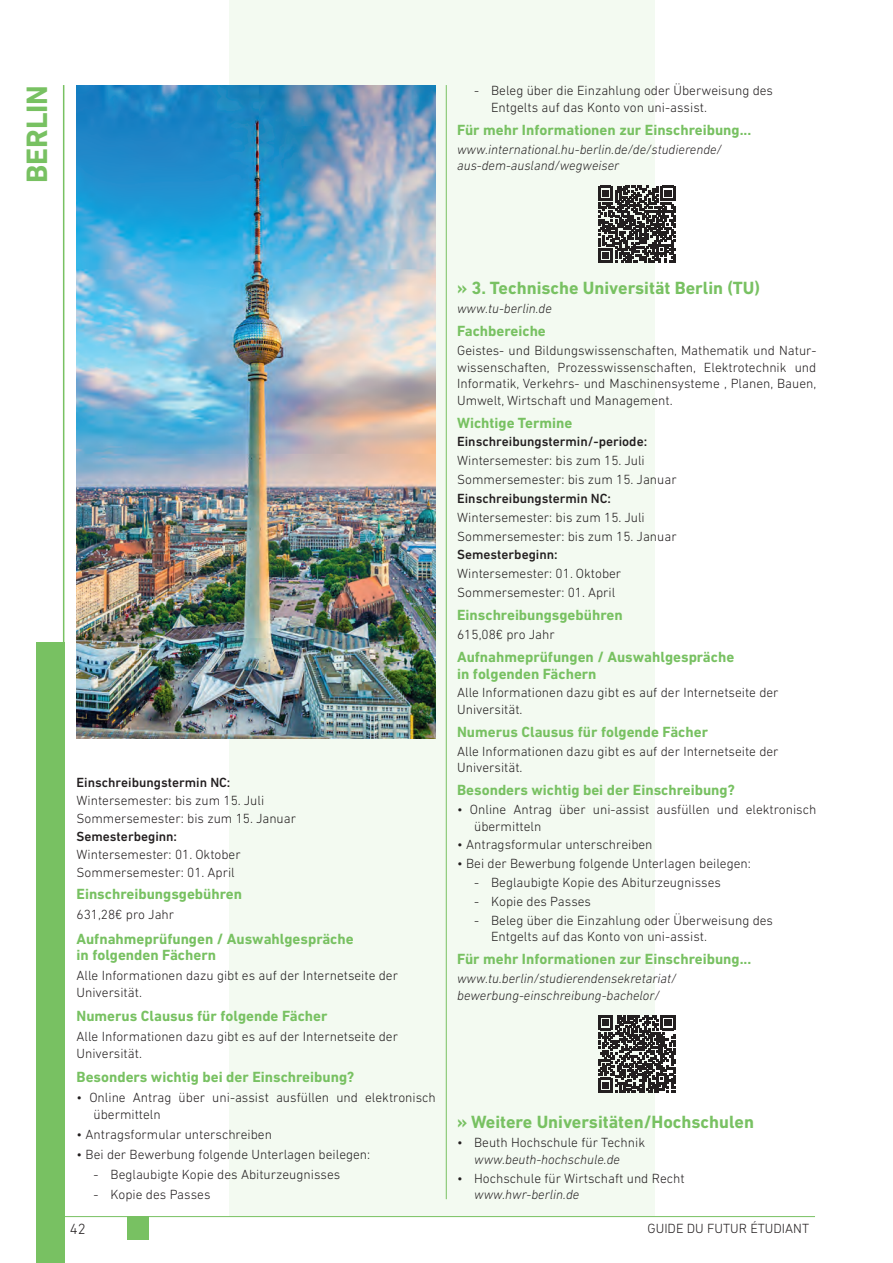
<style>
.page{position:relative;width:893px;height:1263px;background:#fff}
.page>*{position:absolute;margin:0;border:0;box-sizing:border-box;transform-origin:0 0}
.t1{font:700 30px "DIN Next LT Pro";letter-spacing:-.005em;color:#78c162}
.t2{font:700 18px "DIN Next LT Pro";color:#78c162}
.t3{font:700 15px/16.5px "DIN Next LT Pro";color:#78c162}
.t4{font:300 15px "DIN Next LT Pro";color:#231f20}
.t5{font:300 13.5px/16.5px "DIN Next LT Pro";color:#231f20}
.t6{font:italic 300 13.5px/16.5px "DIN Next LT Pro";color:#231f20}
.t7{font:500 13.5px "DIN Next LT Pro";color:#231f20}
</style>
<div class="page">
<div style="left:230px;top:0;width:425px;height:1216px;background:#f3faf1"></div>
<hr style="left:63px;top:85px;width:1px;height:1178px;background:#78c162">
<div style="left:128px;top:1216px;width:21px;height:24px;background:#78c162"></div>
<hr style="left:64px;top:1216px;width:64px;height:1px;background:#78c162">
<hr style="left:149px;top:1216px;width:666px;height:1px;background:#78c162">
<div style="left:36px;top:642px;width:28px;height:621px;background:#78c162"></div>
<hr style="left:446px;top:85px;width:1px;height:1114px;background:#78c162">
<svg style="left:598px;top:186px;width:77px;height:77px"></svg>
<svg style="left:598px;top:1015px;width:77px;height:77px"></svg>
<img style="left:77px;top:85px;width:359px;height:654px">
<h1 class="t1" style="left:19px;top:183px;width:99px;rotate:-90deg">BERLIN</h1>
<p class="t5" style="left:491px;top:82px;width:283px;text-indent:-17px">- Beleg über die Einzahlung oder Überweisung des<br>Entgelts auf das Konto von uni-assist.</p>
<p class="t3" style="left:457px;top:121px;width:296px">Für mehr Informationen zur Einschreibung...</p>
<p class="t6" style="left:457px;top:141px;width:266px">www.international.hu-berlin.de/de/studierende/ aus-dem-ausland/wegweiser</p>
<p class="t7" style="left:77px;top:775px;width:155px">Einschreibungstermin NC:</p>
<p class="t5" style="left:77px;top:791px;width:221px;line-height:18px">Wintersemester: bis zum 15. Juli<br>Sommersemester: bis zum 15. Januar</p>
<p class="t7" style="left:77px;top:829px;width:102px">Semesterbeginn:</p>
<p class="t5" style="left:77px;top:845px;width:166px;line-height:18px">Wintersemester: 01. Oktober<br>Sommersemester: 01. April</p>
<p class="t3" style="left:77px;top:886px;width:167px">Einschreibungsgebühren</p>
<p class="t5" style="left:77px;top:906px;width:99px">631,28€ pro Jahr</p>
<p class="t3" style="left:77px;top:930px;width:279px">Aufnahmeprüfungen / Auswahlgespräche in folgenden Fächern</p>
<p class="t5" style="left:77px;top:967px;width:323px">Alle Informationen dazu gibt es auf der Internetseite der<br>Universität.</p>
<p class="t3" style="left:77px;top:1008px;width:252px">Numerus Clausus für folgende Fächer</p>
<p class="t5" style="left:77px;top:1028px;width:323px">Alle Informationen dazu gibt es auf der Internetseite der<br>Universität.</p>
<p class="t3" style="left:77px;top:1069px;width:279px">Besonders wichtig bei der Einschreibung?</p>
<p class="t5" style="left:94px;top:1089px;width:344px;text-indent:-17px">• Online Antrag über uni-assist ausfüllen und elektronisch übermitteln</p>
<p class="t5" style="left:77px;top:1126px;width:197px">• Antragsformular unterschreiben</p>
<p class="t5" style="left:77px;top:1146px;width:295px">• Bei der Bewerbung folgende Unterlagen beilegen:</p>
<p class="t5" style="left:94px;top:1166px;width:248px">- Beglaubigte Kopie des Abiturzeugnisses</p>
<p class="t5" style="left:94px;top:1186px;width:118px">- Kopie des Passes</p>
<h2 class="t2" style="left:457px;top:278px;width:305px">» 3. Technische Universität Berlin (TU)</h2>
<p class="t6" style="left:457px;top:300px;width:96px">www.tu-berlin.de</p>
<p class="t3" style="left:457px;top:323px;width:90px">Fachbereiche</p>
<p class="t5" style="left:457px;top:342px;width:361px;text-align:justify">Geistes- und Bildungswissenschaften, Mathematik und Natur&shy;wissenschaften, Prozesswissenschaften, Elektrotechnik und Informatik, Verkehrs- und Maschinensysteme , Planen, Bauen, Umwelt, Wirtschaft und Management.</p>
<p class="t3" style="left:457px;top:414px;width:117px">Wichtige Termine</p>
<p class="t7" style="left:457px;top:434px;width:192px">Einschreibungstermin/-periode:</p>
<p class="t5" style="left:457px;top:451px;width:221px;line-height:18.8px">Wintersemester: bis zum 15. Juli<br>Sommersemester: bis zum 15. Januar</p>
<p class="t7" style="left:457px;top:490px;width:155px">Einschreibungstermin NC:</p>
<p class="t5" style="left:457px;top:508px;width:221px;line-height:18.8px">Wintersemester: bis zum 15. Juli<br>Sommersemester: bis zum 15. Januar</p>
<p class="t7" style="left:457px;top:547px;width:102px">Semesterbeginn:</p>
<p class="t5" style="left:457px;top:564px;width:166px;line-height:18.8px">Wintersemester: 01. Oktober<br>Sommersemester: 01. April</p>
<p class="t3" style="left:457px;top:607px;width:167px">Einschreibungsgebühren</p>
<p class="t5" style="left:457px;top:626px;width:99px">615,08€ pro Jahr</p>
<p class="t3" style="left:457px;top:649px;width:279px">Aufnahmeprüfungen / Auswahlgespräche in folgenden Fächern</p>
<p class="t5" style="left:457px;top:684px;width:323px">Alle Informationen dazu gibt es auf der Internetseite der<br>Universität.</p>
<p class="t3" style="left:457px;top:723px;width:252px">Numerus Clausus für folgende Fächer</p>
<p class="t5" style="left:457px;top:743px;width:323px">Alle Informationen dazu gibt es auf der Internetseite der<br>Universität.</p>
<p class="t3" style="left:457px;top:782px;width:279px">Besonders wichtig bei der Einschreibung?</p>
<p class="t5" style="left:474px;top:801px;width:344px;text-indent:-17px">• Online Antrag über uni-assist ausfüllen und elektronisch übermitteln</p>
<p class="t5" style="left:457px;top:836px;width:197px">• Antragsformular unterschreiben</p>
<p class="t5" style="left:457px;top:855px;width:295px">• Bei der Bewerbung folgende Unterlagen beilegen:</p>
<p class="t5" style="left:474px;top:874px;width:248px">- Beglaubigte Kopie des Abiturzeugnisses</p>
<p class="t5" style="left:474px;top:893px;width:118px">- Kopie des Passes</p>
<p class="t5" style="left:491px;top:912px;width:283px;text-indent:-17px">- Beleg über die Einzahlung oder Überweisung des<br>Entgelts auf das Konto von uni-assist.</p>
<p class="t3" style="left:457px;top:951px;width:296px">Für mehr Informationen zur Einschreibung...</p>
<p class="t6" style="left:457px;top:970px;width:221px">www.tu.berlin/studierendensekretariat/ bewerbung-einschreibung-bachelor/</p>
<h2 class="t2" style="left:457px;top:1111px;width:298px">» Weitere Universitäten/Hochschulen</h2>
<p class="t5" style="left:457px;top:1134px;width:189px">• Beuth Hochschule für Technik</p>
<p class="t6" style="left:474px;top:1151px;width:147px">www.beuth-hochschule.de</p>
<p class="t5" style="left:457px;top:1169px;width:229px">• Hochschule für Wirtschaft und Recht</p>
<p class="t6" style="left:474px;top:1186px;width:107px">www.hwr-berlin.de</p>
<p class="t4" style="left:70px;top:1220px;width:17px">42</p>
<p class="t5" style="left:647px;top:1220px;width:163px">GUIDE DU FUTUR ÉTUDIANT</p>
</div>
